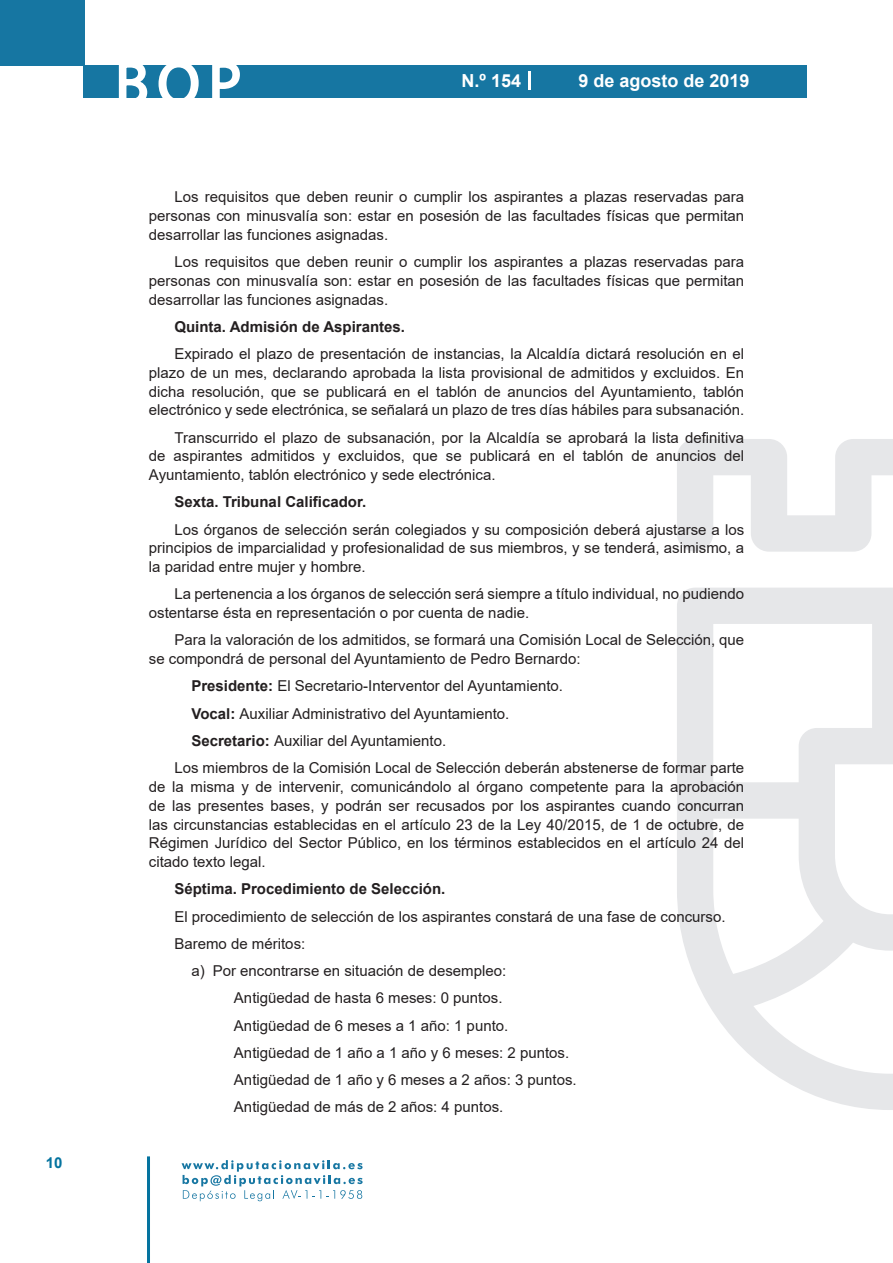
<style>
.page{position:relative;width:893px;height:1263px;background:#fff}
.page>*{position:absolute;margin:0;border:0;box-sizing:border-box;transform-origin:0 0}
.t1{font:500 61.5px "Avant Garde";color:#fff}
.t2{font:700 18px "Arial";color:#fff}
.texto_normal{font:15px/18.8px "Arial";color:#231f20;text-align:justify}
.texto_normal-2{font:700 15px "Arial";color:#231f20}
.t3{font:700 15px "Arial";color:#04739f}
.s1{font-weight:700}
</style>
<div class="page">
<div style="left:0;top:0;width:85px;height:65px;background:#1676a2"></div>
<div style="left:84px;top:65px;width:723px;height:33px;background:#1676a2"></div>
<svg style="left:118px;top:65px;width:30px;height:33px"></svg>
<svg style="left:158px;top:65px;width:41px;height:33px"></svg>
<svg style="left:212px;top:65px;width:28px;height:33px"></svg>
<svg style="left:182px;top:1160px;width:181px;height:41px"></svg>
<hr style="left:147px;top:1156px;width:3px;height:107px;background:#04739f">
<svg style="left:529px;top:71px;width:2px;height:19px"></svg>
<svg style="left:677px;top:439px;width:216px;height:671px"></svg>
<p class="t3" style="left:46px;top:1152px;width:18px">10</p>
<h1 class="t1" style="left:115px;top:46px;width:128px">BOP</h1>
<p class="t2" style="left:462px;top:68px;width:61px">N.º 154</p>
<p class="t2" style="left:578px;top:68px;width:173px">9 de agosto de 2019</p>
<p class="texto_normal" style="left:149px;top:188px;width:597px;text-indent:26px">Los requisitos que deben reunir o cumplir los aspirantes a plazas reservadas para personas con minusvalía son: estar en posesión de las facultades físicas que permitan desarrollar las funciones asignadas.</p>
<p class="texto_normal" style="left:149px;top:252px;width:597px;text-indent:26px">Los requisitos que deben reunir o cumplir los aspirantes a plazas reservadas para personas con minusvalía son: estar en posesión de las facultades físicas que permitan desarrollar las funciones asignadas.</p>
<p class="texto_normal-2" style="left:174px;top:316px;width:232px">Quinta. Admisión de Aspirantes.</p>
<p class="texto_normal" style="left:149px;top:344px;width:597px;text-indent:26px">Expirado el plazo de presentación de instancias, la Alcaldía dictará resolución en el plazo de un mes, declarando aprobada la lista provisional de admitidos y excluidos. En dicha resolución, que se publicará en el tablón de anuncios del Ayuntamiento, tablón electrónico y sede electrónica, se señalará un plazo de tres días hábiles para subsanación.</p>
<p class="texto_normal" style="left:149px;top:428px;width:597px;text-indent:26px">Transcurrido el plazo de subsanación, por la Alcaldía se aprobará la lista definitiva de aspirantes admitidos y excluidos, que se publicará en el tablón de anuncios del Ayuntamiento, tablón electrónico y sede electrónica.</p>
<p class="texto_normal-2" style="left:174px;top:492px;width:193px">Sexta. Tribunal Calificador.</p>
<p class="texto_normal" style="left:149px;top:520px;width:597px;text-indent:26px">Los órganos de selección serán colegiados y su composición deberá ajustarse a los principios de imparcialidad y profesionalidad de sus miembros, y se tenderá, asimismo, a la paridad entre mujer y hombre.</p>
<p class="texto_normal" style="left:149px;top:585px;width:597px;text-indent:26px">La pertenencia a los órganos de selección será siempre a título individual, no pudiendo ostentarse ésta en representación o por cuenta de nadie.</p>
<p class="texto_normal" style="left:149px;top:631px;width:597px;text-indent:26px">Para la valoración de los admitidos, se formará una Comisión Local de Selección, que se compondrá de personal del Ayuntamiento de Pedro Bernardo:</p>
<p class="texto_normal" style="left:191px;top:677px;width:373px"><span class="s1">Presidente:</span> El Secretario-Interventor del Ayuntamiento.</p>
<p class="texto_normal" style="left:191px;top:704px;width:319px"><span class="s1">Vocal:</span> Auxiliar Administrativo del Ayuntamiento.</p>
<p class="texto_normal" style="left:191px;top:731px;width:256px"><span class="s1">Secretario:</span> Auxiliar del Ayuntamiento.</p>
<p class="texto_normal" style="left:149px;top:758px;width:597px;text-indent:26px">Los miembros de la Comisión Local de Selección deberán abstenerse de formar parte de la misma y de intervenir, comunicándolo al órgano competente para la aprobación de las presentes bases, y podrán ser recusados por los aspirantes cuando concurran las circunstancias establecidas en el artículo 23 de la Ley 40/2015, de 1 de octubre, de Régimen Jurídico del Sector Público, en los términos establecidos en el artículo 24 del citado texto legal.</p>
<p class="texto_normal-2" style="left:174px;top:878px;width:272px">Séptima. Procedimiento de Selección.</p>
<p class="texto_normal" style="left:174px;top:907px;width:553px">El procedimiento de selección de los aspirantes constará de una fase de concurso.</p>
<p class="texto_normal" style="left:174px;top:934px;width:132px">Baremo de méritos:</p>
<p class="texto_normal" style="left:191px;top:961px;width:316px">a) Por encontrarse en situación de desempleo:</p>
<p class="texto_normal" style="left:234px;top:988px;width:270px">Antigüedad de hasta 6 meses: 0 puntos.</p>
<p class="texto_normal" style="left:234px;top:1016px;width:276px">Antigüedad de 6 meses a 1 año: 1 punto.</p>
<p class="texto_normal" style="left:234px;top:1043px;width:337px">Antigüedad de 1 año a 1 año y 6 meses: 2 puntos.</p>
<p class="texto_normal" style="left:234px;top:1070px;width:344px">Antigüedad de 1 año y 6 meses a 2 años: 3 puntos.</p>
<p class="texto_normal" style="left:234px;top:1097px;width:271px">Antigüedad de más de 2 años: 4 puntos.</p>
</div>
